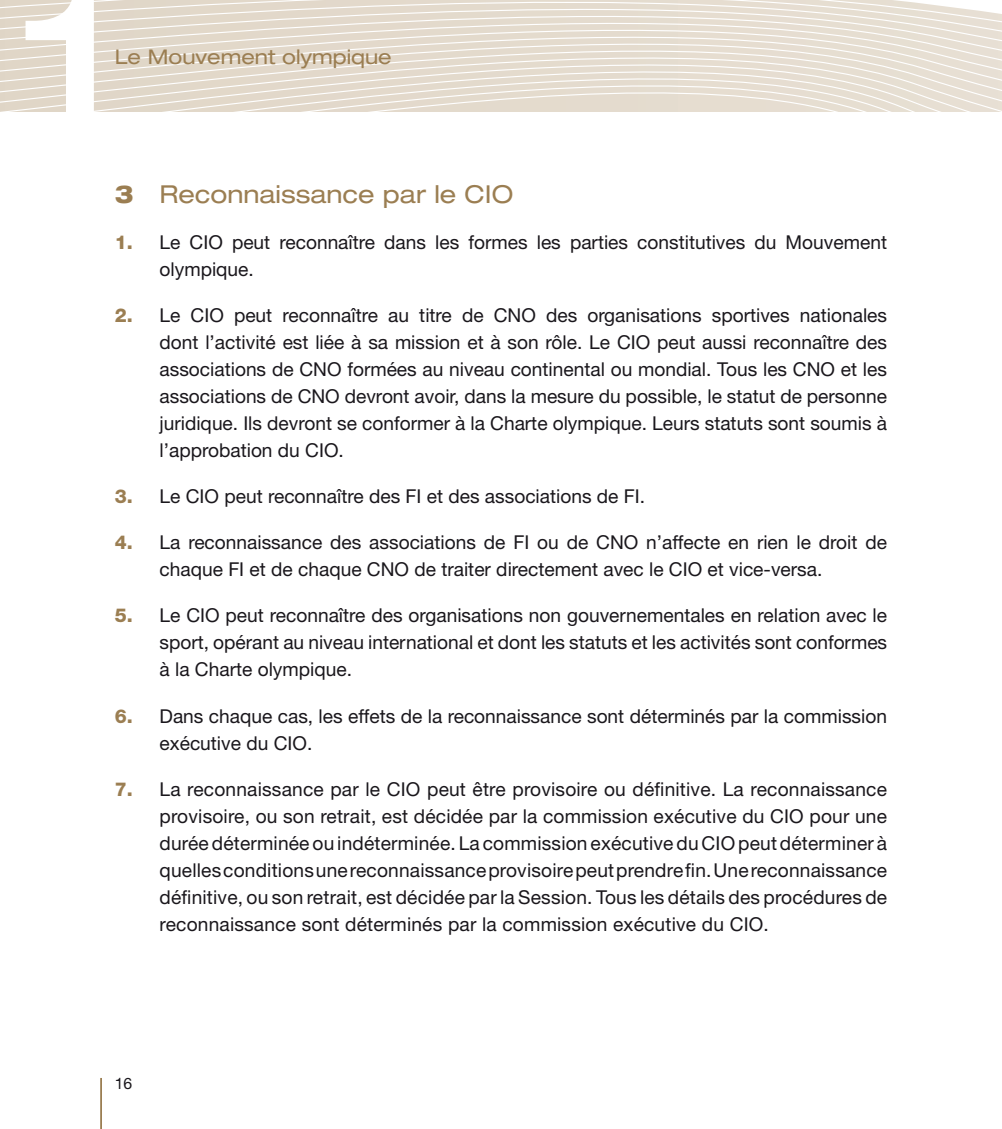
<style>
.page{position:relative;width:1002px;height:1129px;background:#fff}
.page>*{position:absolute;margin:0;border:0;box-sizing:border-box;transform-origin:0 0}
.Texte_Titre{font:expanded 24.75px "Helvetica Neue LT Std";color:#9b7e52}
.t1{font:expanded 20.25px "Helvetica Neue LT Std";color:#9b7e52}
.Texte_1{font:19.12px/27px "Helvetica Neue LT Std";color:#1a171c}
.t2{font:15.75px "Helvetica Neue LT Std";color:#1a171c}
.s1{font-weight:800}
.s2{font-weight:800;color:#9b7e52}
</style>
<div class="page">
<hr style="left:100px;top:1078px;width:2px;height:51px;background:#9b7e52">
<svg style="left:0;top:0;width:1001px;height:112px;background:#e7dfd4"></svg>
<svg style="left:26px;top:0;width:68px;height:112px"></svg>
<p class="t1" style="left:115px;top:45px;width:278px">Le Mouvement olympique</p>
<p class="Texte_Titre" style="left:115px;top:179px;width:400px"><span class="s1">3</span> Reconnaissance par le CIO</p>
<p class="Texte_1" style="left:159px;top:228px;width:729px;text-indent:-45px"><span class="s2">1.</span> Le CIO peut reconnaître dans les formes les parties constitutives du Mouvement olympique.</p>
<p class="Texte_1" style="left:159px;top:301px;width:729px;text-align:justify;text-indent:-45px"><span class="s2">2.</span> Le CIO peut reconnaître au titre de CNO des organisations sportives nationales dont l’activité est liée à sa mission et à son rôle. Le CIO peut aussi reconnaître des associations de CNO formées au niveau continental ou mondial. Tous les CNO et les associations de CNO devront avoir, dans la mesure du possible, le statut de personne juridique. Ils devront se conformer à la Charte olympique. Leurs statuts sont soumis à l’approbation du CIO.</p>
<p class="Texte_1" style="left:115px;top:482px;width:531px"><span class="s2">3.</span> Le CIO peut reconnaître des FI et des associations de FI.</p>
<p class="Texte_1" style="left:159px;top:529px;width:728px;text-indent:-45px"><span class="s2">4.</span> La reconnaissance des associations de FI ou de CNO n’affecte en rien le droit de chaque FI et de chaque CNO de traiter directement avec le CIO et vice-versa.</p>
<p class="Texte_1" style="left:159px;top:602px;width:729px;text-align:justify;text-indent:-45px"><span class="s2">5.</span> Le CIO peut reconnaître des organisations non gouvernementales en relation avec le sport, opérant au niveau international et dont les statuts et les activités sont conformes à la Charte olympique.</p>
<p class="Texte_1" style="left:159px;top:702px;width:729px;text-indent:-45px"><span class="s2">6.</span> Dans chaque cas, les effets de la reconnaissance sont déterminés par la commission exécutive du CIO.</p>
<p class="Texte_1" style="left:159px;top:775px;width:729px;text-align:justify;text-indent:-45px"><span class="s2">7.</span> La reconnaissance par le CIO peut être provisoire ou définitive. La reconnaissance provisoire, ou son retrait, est décidée par la commission exécutive du CIO pour une durée déterminée ou indéterminée. La commission exécutive du CIO peut déterminer à quelles conditions une reconnaissance provisoire peut prendre fin. Une reconnaissance définitive, ou son retrait, est décidée par la Session. Tous les détails des procédures de reconnaissance sont déterminés par la commission exécutive du CIO.</p>
<p class="t2" style="left:115px;top:1074px;width:19px">16</p>
</div>
